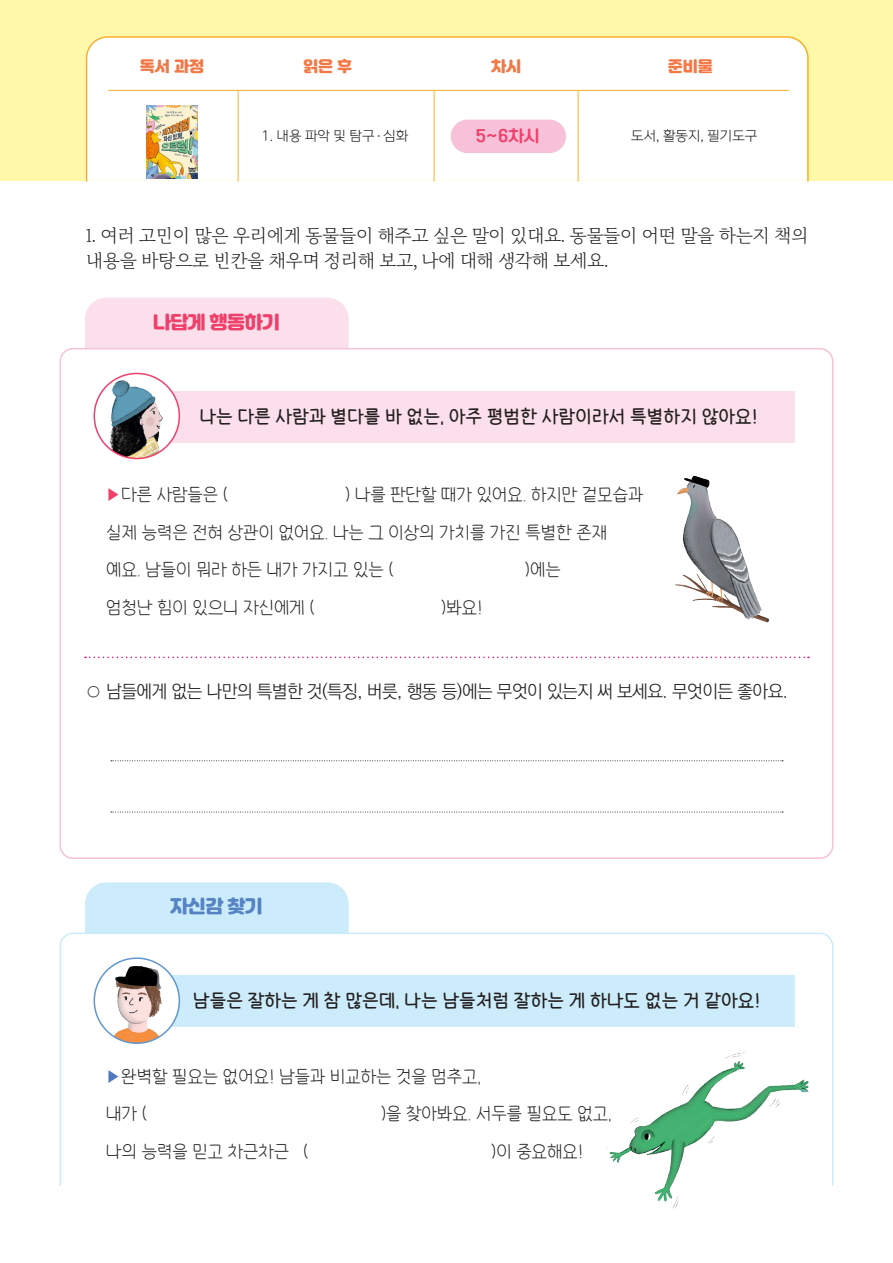
<style>
.page{position:relative;width:893px;height:1263px;background:#fff}
.page>*{position:absolute;margin:0;border:0;box-sizing:border-box;transform-origin:0 0}
.문제{font:18px "IM Hyemin";color:#231f20}
.문제-2{font:300 18px/25.5px "Maru Buriot";letter-spacing:-.03em;color:#231f20}
.문제-3{font:700 18px "IM Hyemin";color:#231f20}
.문제-4{font:18px "Ko Pub World Dotum PL";letter-spacing:-.03em;color:#231f20}
.문제-5{font:18px "Jalnan OTF";letter-spacing:-.03em;color:#ef406b}
.문제-6{font:18px "Jalnan OTF";color:#5583c3}
.t1{font:16.5px "ONE Mobile Title OTF Regular";color:#ef406b}
.t2{font:15px "Jalnan OTF";color:#f37845}
.t3{font:13.5px "ONE Mobile OTF Light";color:#231f20}
.s1{font-family:"DX Nmu Std 20"}
.s2{color:#ef406b}
.s3{color:#507abe}
</style>
<div class="page">
<div style="left:140px;top:391px;width:655px;height:51px;background:#fbdfeb"></div>
<svg style="left:111px;top:760px;width:672px;height:1px"></svg>
<svg style="left:111px;top:812px;width:672px;height:1px"></svg>
<div style="left:85px;top:298px;width:264px;height:50px;background:#fbdfeb"></div>
<div style="left:85px;top:882px;width:264px;height:50px;background:#ccecfb"></div>
<div style="left:0;top:0;width:893px;height:181px;background:#fff8a8"></div>
<div style="left:85px;top:36px;width:724px;height:146px;background:#fff"></div>
<div style="left:451px;top:120px;width:115px;height:33px;background:#f7c1d9;border-radius:17px"></div>
<hr style="left:238px;top:90px;width:1px;height:91px;background:#fbaf25">
<hr style="left:434px;top:90px;width:1px;height:91px;background:#fbaf25">
<hr style="left:578px;top:90px;width:1px;height:91px;background:#fbaf25">
<hr style="left:108px;top:90px;width:681px;height:1px;background:#fbaf25">
<img style="left:147px;top:105px;width:50px;height:73px">
<img style="left:675px;top:475px;width:95px;height:148px">
<svg style="left:59px;top:932px;width:775px;height:254px"></svg>
<img style="left:94px;top:373px;width:85px;height:85px;border-radius:43px">
<div style="left:94px;top:373px;width:86px;height:86px;border:2px solid #ef406b;border-radius:50%"></div>
<img style="left:94px;top:958px;width:85px;height:85px;border-radius:43px">
<div style="left:94px;top:957px;width:86px;height:87px;border:2px solid #6097d0;border-radius:50%"></div>
<img style="left:587px;top:1042px;width:229px;height:167px">
<svg style="left:85px;top:656px;width:724px;height:2px"></svg>
<p class="t2" style="left:140px;top:56px;width:66px">독서 과정</p>
<p class="t2" style="left:303px;top:56px;width:51px">읽은 후</p>
<p class="t2" style="left:491px;top:56px;width:31px">차시</p>
<p class="t2" style="left:668px;top:56px;width:46px">준비물</p>
<p class="t3" style="left:261px;top:129px;width:148px">1. 내용 파악 및 탐구<span class="s1">·</span>심화</p>
<p class="t1" style="left:476px;top:127px;width:66px">5~6차시</p>
<p class="t3" style="left:631px;top:129px;width:128px">도서, 활동지, 필기도구</p>
<p class="문제-2" style="left:86px;top:222px;width:724px">1. 여러 고민이 많은 우리에게 동물들이 해주고 싶은 말이 있대요. 동물들이 어떤 말을 하는지 책의 내용을 바탕으로 빈칸을 채우며 정리해 보고, 나에 대해 생각해 보세요.</p>
<p class="문제-5" style="left:153px;top:309px;width:129px">나답게 행동하기</p>
<p class="문제-3" style="left:199px;top:405px;width:560px">나는 다른 사람과 별다를 바 없는, 아주 평범한 사람이라서 특별하지 않아요!</p>
<p class="문제" style="left:106px;top:484px;width:123px"><span class="s2">▶</span>다른 사람들은 (</p>
<p class="문제" style="left:345px;top:484px;width:300px">) 나를 판단할 때가 있어요. 하지만 겉모습과</p>
<p class="문제" style="left:106px;top:522px;width:502px">실제 능력은 전혀 상관이 없어요. 나는 그 이상의 가치를 가진 특별한 존재</p>
<p class="문제" style="left:106px;top:559px;width:289px">예요. 남들이 뭐라 하든 내가 가지고 있는 (</p>
<p class="문제" style="left:525px;top:559px;width:37px">)에는</p>
<p class="문제" style="left:106px;top:597px;width:210px">엄청난 힘이 있으니 자신에게 (</p>
<p class="문제" style="left:441px;top:597px;width:43px">)봐요!</p>
<p class="문제-4" style="left:85px;top:679px;width:705px"><span class="s1">○</span> 남들에게 없는 나만의 특별한 것(특징, 버릇, 행동 등)에는 무엇이 있는지 써 보세요. 무엇이든 좋아요.</p>
<p class="문제-6" style="left:170px;top:894px;width:94px">자신감 찾기</p>
<p class="문제-3" style="left:193px;top:989px;width:569px">남들은 잘하는 게 참 많은데, 나는 남들처럼 잘하는 게 하나도 없는 거 같아요!</p>
<p class="문제" style="left:106px;top:1066px;width:376px"><span class="s3">▶</span>완벽할 필요는 없어요! 남들과 비교하는 것을 멈추고,</p>
<p class="문제" style="left:106px;top:1103px;width:42px">내가 (</p>
<p class="문제" style="left:381px;top:1103px;width:232px">)을 찾아봐요. 서두를 필요도 없고,</p>
<p class="문제" style="left:106px;top:1141px;width:204px">나의 능력을 믿고 차근차근 (</p>
<p class="문제" style="left:491px;top:1141px;width:94px">)이 중요해요!</p>
</div>
